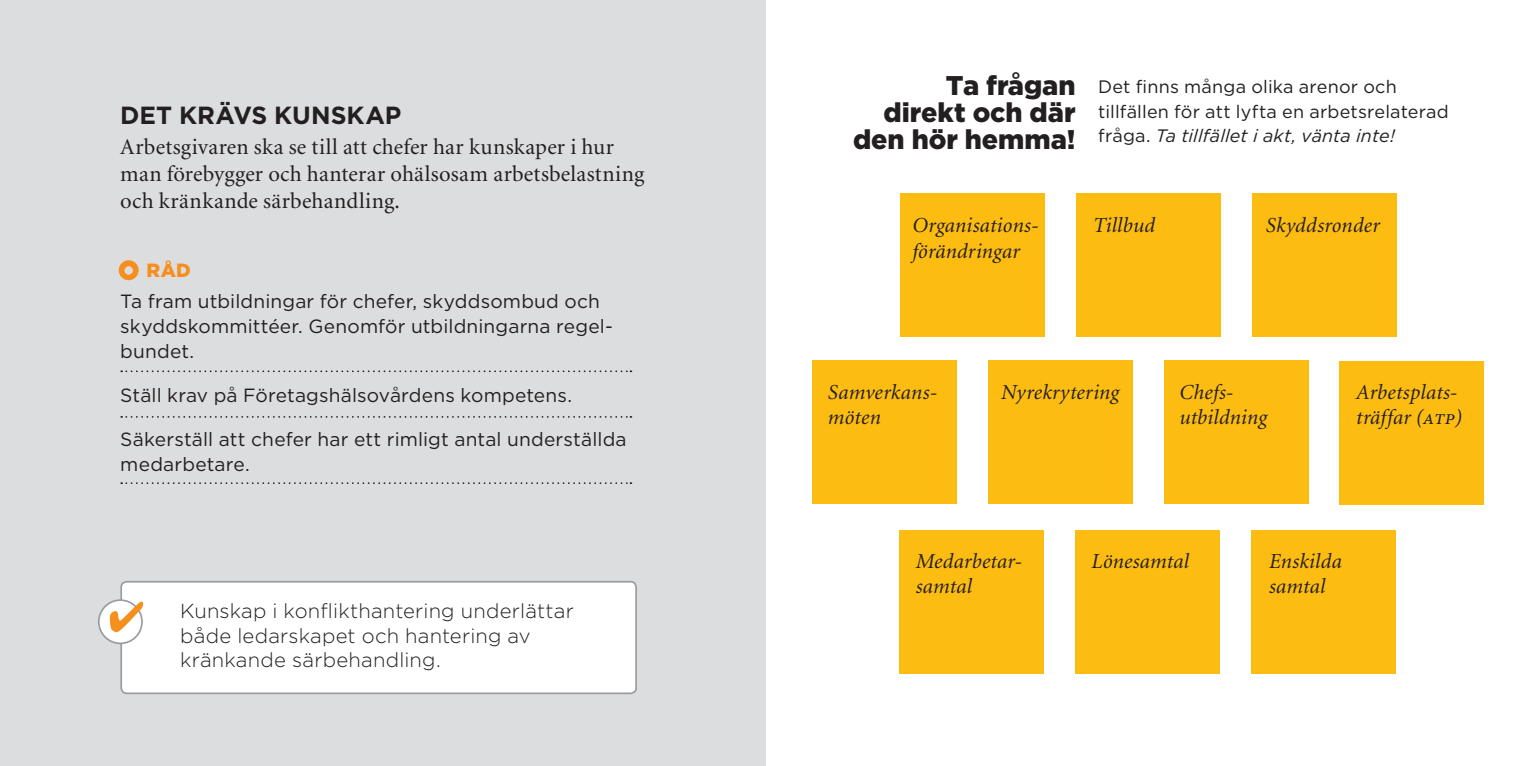
<style>
.page{position:relative;width:1531px;height:766px;background:#fff}
.page>*{position:absolute;margin:0;border:0;box-sizing:border-box;transform-origin:0 0}
.t1{font:900 27px/27px "Gotham";color:#231f20;text-align:right}
.t2{font:700 24.75px "Gotham";color:#231f20}
.t3{font:22.5px/27px "Minion";letter-spacing:.01em;color:#231f20}
.t4{font:italic 21.38px/25.7px "Minion";letter-spacing:.01em;color:#231f20}
.t5{font:300 20.25px/24.8px "Gotham";letter-spacing:.01em;color:#231f20}
.t6{font:19.12px/24.8px "Gotham";letter-spacing:.01em;color:#231f20}
.t7{font:900 19.12px "Gotham";color:#f68f1e}
.t8{font:18px/24.8px "Gotham";letter-spacing:.01em;color:#231f20}
.s1{font-style:italic}
.s2{font-family:"Minion MM It SC 367 585 9";font-style:normal}
</style>
<div class="page">
<div style="left:0;top:0;width:765px;height:765px;background:#dcdddf"></div>
<svg style="left:119px;top:260px;width:20px;height:20px"></svg>
<svg style="left:121px;top:370px;width:510px;height:2px"></svg>
<svg style="left:121px;top:416px;width:510px;height:1px"></svg>
<svg style="left:121px;top:482px;width:510px;height:2px"></svg>
<div style="left:121px;top:581px;width:515px;height:112px;background:#fff;border-radius:6px"></div>
<div style="left:120px;top:580px;width:517px;height:114px;border:2px solid #999b9e;border-radius:6px"></div>
<div style="left:99px;top:600px;width:43px;height:43px;background:#fff;border-radius:50%"></div>
<div style="left:98px;top:599px;width:45px;height:45px;border:2px solid #999b9e;border-radius:50%"></div>
<svg style="left:110px;top:601px;width:33px;height:31px"></svg>
<div style="left:900px;top:193px;width:145px;height:143px;background:#fdbc12"></div>
<div style="left:1076px;top:193px;width:144px;height:143px;background:#fdbc12"></div>
<div style="left:1252px;top:193px;width:144px;height:143px;background:#fdbc12"></div>
<div style="left:812px;top:360px;width:145px;height:143px;background:#fdbc12"></div>
<div style="left:988px;top:360px;width:144px;height:143px;background:#fdbc12"></div>
<div style="left:1164px;top:360px;width:144px;height:143px;background:#fdbc12"></div>
<div style="left:1339px;top:361px;width:145px;height:143px;background:#fdbc12"></div>
<div style="left:899px;top:530px;width:145px;height:143px;background:#fdbc12"></div>
<div style="left:1075px;top:530px;width:145px;height:143px;background:#fdbc12"></div>
<div style="left:1251px;top:530px;width:144px;height:143px;background:#fdbc12"></div>
<p class="t2" style="left:120px;top:98px;width:282px">DET KRÄVS KUNSKAP</p>
<p class="t3" style="left:120px;top:134px;width:525px">Arbetsgivaren ska se till att chefer har kunskaper i hur man förebygger och hanterar ohälsosam arbetsbelastning och kränkande särbehandling.</p>
<p class="t7" style="left:146px;top:257px;width:46px">RÅD</p>
<p class="t6" style="left:120px;top:289px;width:494px">Ta fram utbildningar för chefer, skyddsombud och skyddskommittéer. Genomför utbildningarna regel&shy;bundet.</p>
<p class="t6" style="left:120px;top:382px;width:453px">Ställ krav på Företagshälsovårdens kompetens.</p>
<p class="t6" style="left:120px;top:426px;width:508px">Säkerställ att chefer har ett rimligt antal underställda medarbetare.</p>
<p class="t5" style="left:180px;top:597px;width:395px">Kunskap i konflikthantering underlättar både ledarskapet och hantering av kränkande särbehandling.</p>
<h1 class="t1" style="left:853px;top:72px;width:224px">Ta frågan<br>direkt och där den hör hemma!</h1>
<p class="t8" style="left:1098px;top:74px;width:352px">Det finns många olika arenor och tillfällen för att lyfta en arbetsrelaterad fråga. <span class="s1">Ta tillfället i akt, vänta inte!</span></p>
<p class="t4" style="left:912px;top:213px;width:128px">Organisations&shy;förändringar</p>
<p class="t4" style="left:1093px;top:213px;width:63px">Tillbud</p>
<p class="t4" style="left:1266px;top:213px;width:116px">Skyddsronder</p>
<p class="t4" style="left:828px;top:380px;width:111px">Samverkans&shy;möten</p>
<p class="t4" style="left:1001px;top:380px;width:120px">Nyrekrytering</p>
<p class="t4" style="left:1179px;top:380px;width:89px">Chefs&shy;utbildning</p>
<p class="t4" style="left:1356px;top:380px;width:108px">Arbetsplats&shy;träffar <span class="s2">(atp)</span></p>
<p class="t4" style="left:916px;top:548px;width:108px">Medarbetar&shy;samtal</p>
<p class="t4" style="left:1091px;top:548px;width:99px">Lönesamtal</p>
<p class="t4" style="left:1269px;top:548px;width:74px">Enskilda samtal</p>
</div>
